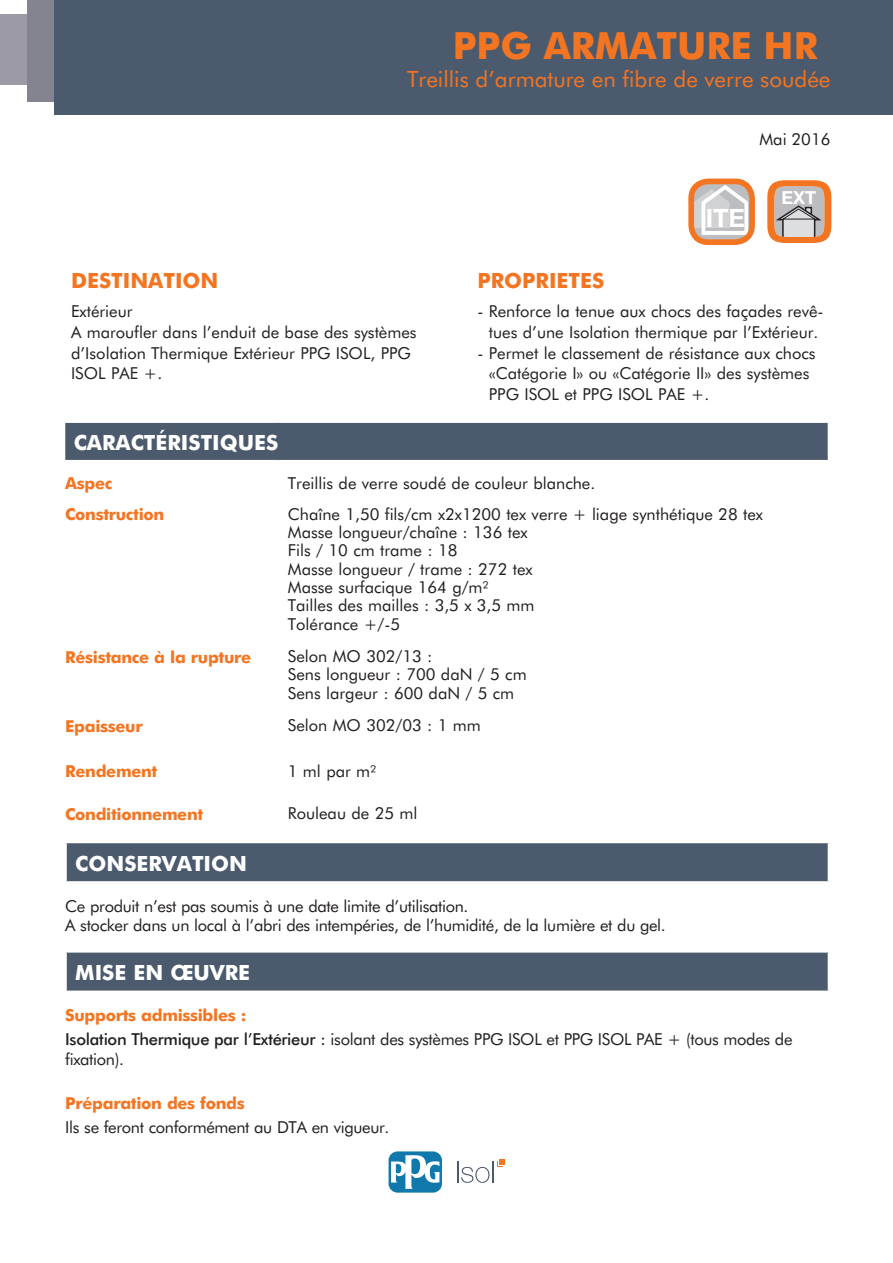
<style>
.page{position:relative;width:893px;height:1263px;background:#fff}
.page>*{position:absolute;margin:0;border:0;box-sizing:border-box;transform-origin:0 0}
.MDP-MDP-NomProduit{font:700 37.5px "Futura BT";color:#f47521}
.t1{font:700 25.35px "Helvetica Neue";color:#fff}
.MDP-MDP-NomProduit-2{font:22.5px "Futura BT";color:#f47521}
.t2{font:700 21px "Futura BT";color:#fff}
.t3{font:700 21px "Futura BT";color:#f47521}
.t4{font:700 18px "Helvetica Neue";color:#fff}
.MDP-MDP-NomProduit-3{font:16.5px/20.7px "Futura BT";color:#231f20}
.MDP-MDP-NomProduit-4{font:16.5px/19.8px "Futura BT";letter-spacing:-.02em;color:#231f20}
.t5{font:700 16.5px "Futura BT";letter-spacing:-.02em;color:#f47521}
.s1{font-weight:500}
</style>
<div class="page">
<div style="left:65px;top:422px;width:763px;height:39px;background:#4c5a6d"></div>
<hr style="left:64px;top:421px;width:215px;height:2px;background:#fff">
<hr style="left:279px;top:421px;width:550px;height:2px;background:#fff">
<hr style="left:64px;top:460px;width:215px;height:1px;background:#fff">
<hr style="left:279px;top:460px;width:550px;height:1px;background:#fff">
<div style="left:66px;top:842px;width:762px;height:40px;background:#4c5a6d"></div>
<hr style="left:65px;top:842px;width:764px;height:1px;background:#fff">
<hr style="left:65px;top:843px;width:2px;height:38px;background:#fff">
<hr style="left:65px;top:881px;width:764px;height:2px;background:#fff">
<div style="left:66px;top:952px;width:762px;height:39px;background:#4c5a6d"></div>
<hr style="left:65px;top:952px;width:2px;height:38px;background:#fff">
<hr style="left:65px;top:990px;width:764px;height:2px;background:#fff">
<svg style="left:695px;top:186px;width:53px;height:52px"></svg>
<div style="left:688px;top:179px;width:67px;height:66px;border:6px solid #f47521;border-radius:17px"></div>
<svg style="left:767px;top:180px;width:64px;height:63px;background:#cfa58b"></svg>
<div style="left:0;top:15px;width:770px;height:70px;background:#9c9aa5"></div>
<div style="left:27px;top:0;width:743px;height:102px;background:#848491"></div>
<div style="left:54px;top:0;width:839px;height:115px;background:#4c5a6d"></div>
<div style="left:389px;top:1151px;width:53px;height:41px;background:#1078aa;border-radius:9px"></div>
<svg style="left:391px;top:1154px;width:48px;height:35px"></svg>
<hr style="left:492px;top:1161px;width:2px;height:21px;background:#4b596c">
<svg style="left:457px;top:1161px;width:32px;height:22px"></svg>
<svg style="left:497px;top:1159px;width:7px;height:8px"></svg>
<p class="MDP-MDP-NomProduit" style="left:453px;top:23px;width:366px">PPG ARMATURE HR</p>
<p class="MDP-MDP-NomProduit-2" style="left:407px;top:66px;width:425px">Treillis d’armature en fibre de verre soudée</p>
<p class="MDP-MDP-NomProduit-3" style="left:759px;top:129px;width:73px">Mai 2016</p>
<p class="t3" style="left:71px;top:268px;width:149px">DESTINATION</p>
<p class="MDP-MDP-NomProduit-3" style="left:71px;top:301px;width:63px">Extérieur</p>
<p class="MDP-MDP-NomProduit-3" style="left:71px;top:322px;width:347px">A maroufler dans l’enduit de base des systèmes d’Isolation Thermique Extérieur PPG ISOL, PPG<br>ISOL PAE +.</p>
<p class="t1" style="left:706px;top:198px;width:41px">ITE</p>
<p class="t4" style="left:781px;top:186px;width:36px">EXT</p>
<p class="t3" style="left:477px;top:268px;width:128px">PROPRIETES</p>
<p class="MDP-MDP-NomProduit-3" style="left:477px;top:301px;width:348px;text-align:center">- Renforce la tenue aux chocs des façades revê&shy;tues d’une Isolation thermique par l’Extérieur.</p>
<p class="MDP-MDP-NomProduit-3" style="left:489px;top:342px;width:328px;text-indent:-11px">- Permet le classement de résistance aux chocs «Catégorie I» ou «Catégorie II» des systèmes<br>PPG ISOL et PPG ISOL PAE +.</p>
<p class="t2" style="left:74px;top:430px;width:206px">CARACTÉRISTIQUES</p>
<p class="t5" style="left:65px;top:473px;width:49px">Aspec</p>
<p class="MDP-MDP-NomProduit-3" style="left:288px;top:472px;width:309px">Treillis de verre soudé de couleur blanche.</p>
<p class="t5" style="left:65px;top:504px;width:101px">Construction</p>
<p class="MDP-MDP-NomProduit-3" style="left:288px;top:503px;width:477px">Chaîne 1,50 fils/cm x2x1200 tex verre + liage synthétique 28 tex</p>
<p class="MDP-MDP-NomProduit-3" style="left:288px;top:522px;width:241px">Masse longueur/chaîne : 136 tex</p>
<p class="MDP-MDP-NomProduit-3" style="left:288px;top:540px;width:171px">Fils / 10 cm trame : 18</p>
<p class="MDP-MDP-NomProduit-3" style="left:288px;top:558px;width:246px">Masse longueur / trame : 272 tex</p>
<p class="MDP-MDP-NomProduit-3" style="left:288px;top:577px;width:203px">Masse surfacique 164 g/m²</p>
<p class="MDP-MDP-NomProduit-3" style="left:288px;top:595px;width:248px">Tailles des mailles : 3,5 x 3,5 mm</p>
<p class="MDP-MDP-NomProduit-3" style="left:288px;top:613px;width:114px">Tolérance +/-5</p>
<p class="t5" style="left:65px;top:647px;width:188px">Résistance à la rupture</p>
<p class="MDP-MDP-NomProduit-3" style="left:288px;top:646px;width:146px">Selon MO 302/13 :</p>
<p class="MDP-MDP-NomProduit-3" style="left:288px;top:664px;width:240px">Sens longueur : 700 daN / 5 cm</p>
<p class="MDP-MDP-NomProduit-3" style="left:288px;top:682px;width:228px">Sens largeur : 600 daN / 5 cm</p>
<p class="t5" style="left:65px;top:716px;width:79px">Epaisseur</p>
<p class="MDP-MDP-NomProduit-3" style="left:288px;top:715px;width:195px">Selon MO 302/03 : 1 mm</p>
<p class="t5" style="left:65px;top:761px;width:94px">Rendement</p>
<p class="MDP-MDP-NomProduit-3" style="left:288px;top:760px;width:90px">1 ml par m²</p>
<p class="t5" style="left:65px;top:804px;width:140px">Conditionnement</p>
<p class="MDP-MDP-NomProduit-3" style="left:288px;top:803px;width:131px">Rouleau de 25 ml</p>
<p class="t2" style="left:75px;top:850px;width:173px">CONSERVATION</p>
<p class="MDP-MDP-NomProduit-4" style="left:65px;top:895px;width:405px">Ce produit n’est pas soumis à une date limite d’utilisation.</p>
<p class="MDP-MDP-NomProduit-4" style="left:65px;top:915px;width:602px">A stocker dans un local à l’abri des intempéries, de l’humidité, de la lumière et du gel.</p>
<p class="t2" style="left:75px;top:960px;width:176px">MISE EN ŒUVRE</p>
<p class="t5" style="left:65px;top:1005px;width:183px">Supports admissibles :</p>
<p class="MDP-MDP-NomProduit-4" style="left:65px;top:1029px;width:729px"><span class="s1">Isolation Thermique par l’Extérieur :</span> isolant des systèmes PPG ISOL et PPG ISOL PAE + (tous modes de fixation).</p>
<p class="t5" style="left:65px;top:1093px;width:181px">Préparation des fonds</p>
<p class="MDP-MDP-NomProduit-4" style="left:65px;top:1117px;width:326px">Ils se feront conformément au DTA en vigueur.</p>
</div>
